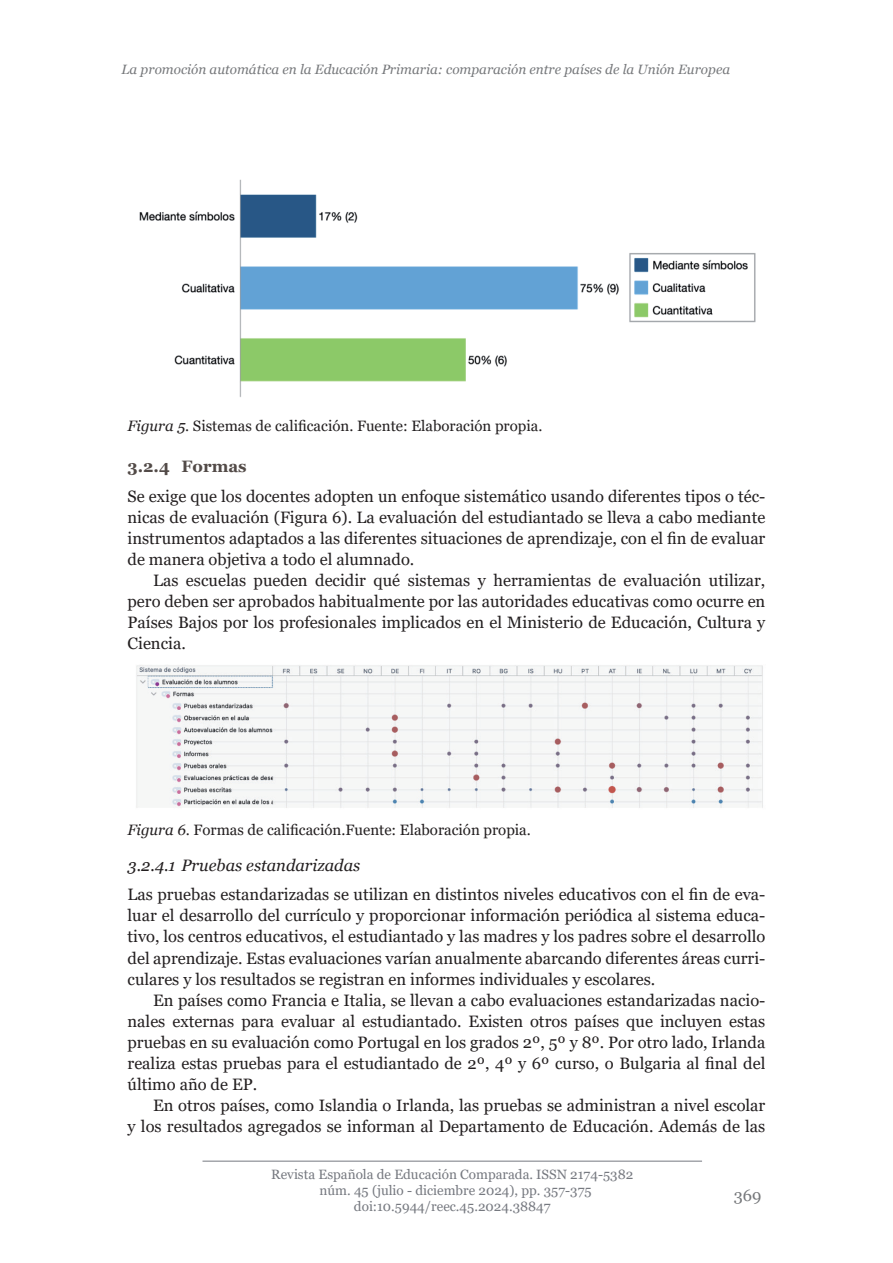
<style>
.page{position:relative;width:893px;height:1263px;background:#fff}
.page>*{position:absolute;margin:0;border:0;box-sizing:border-box;transform-origin:0 0}
.t1{font:16.5px/21px "Georgia";color:#231f20;text-align:justify}
.t2{font:italic 16.5px "Georgia";color:#231f20}
.t3{font:700 16.5px "Georgia";color:#524a47}
.t4{font:16.5px "Georgia";color:#76787b}
.t5{font:15px "Georgia";color:#231f20}
.t6{font:13.5px/16.2px "Georgia";color:#767980;text-align:center}
.t7{font:italic 13.5px "Georgia";color:#76787b}
.s1{font-style:italic}
</style>
<div class="page">
<hr style="left:202px;top:1161px;width:500px;height:1px;background:#767980">
<img style="left:139px;top:179px;width:617px;height:218px">
<img style="left:136px;top:665px;width:627px;height:143px">
<p class="t7" style="left:122px;top:61px;width:610px">La promoción automática en la Educación Primaria: comparación entre países de la Unión Europea</p>
<p class="t5" style="left:128px;top:417px;width:416px"><span class="s1">Figura 5</span>. Sistemas de calificación. Fuente: Elaboración propia.</p>
<p class="t3" style="left:128px;top:456px;width:121px">3.2.4 Formas</p>
<p class="t1" style="left:128px;top:486px;width:639px">Se exige que los docentes adopten un enfoque sistemático usando diferentes tipos o téc&shy;nicas de evaluación (Figura 6). La evaluación del estudiantado se lleva a cabo mediante instrumentos adaptados a las diferentes situaciones de aprendizaje, con el fin de evaluar de manera objetiva a todo el alumnado.</p>
<p class="t1" style="left:128px;top:570px;width:639px;text-indent:26px">Las escuelas pueden decidir qué sistemas y herramientas de evaluación utilizar, pero deben ser aprobados habitualmente por las autoridades educativas como ocurre en Países Bajos por los profesionales implicados en el Ministerio de Educación, Cultura y Ciencia.</p>
<p class="t5" style="left:128px;top:821px;width:405px"><span class="s1">Figura 6</span>. Formas de calificación.Fuente: Elaboración propia.</p>
<p class="t2" style="left:128px;top:855px;width:234px">3.2.4.1 Pruebas estandarizadas</p>
<p class="t1" style="left:128px;top:885px;width:639px">Las pruebas estandarizadas se utilizan en distintos niveles educativos con el fin de eva&shy;luar el desarrollo del currículo y proporcionar información periódica al sistema educa&shy;tivo, los centros educativos, el estudiantado y las madres y los padres sobre el desarrollo del aprendizaje. Estas evaluaciones varían anualmente abarcando diferentes áreas curri&shy;culares y los resultados se registran en informes individuales y escolares.</p>
<p class="t1" style="left:128px;top:990px;width:639px;text-indent:26px">En países como Francia e Italia, se llevan a cabo evaluaciones estandarizadas nacio&shy;nales externas para evaluar al estudiantado. Existen otros países que incluyen estas pruebas en su evaluación como Portugal en los grados 2º, 5º y 8º. Por otro lado, Irlanda realiza estas pruebas para el estudiantado de 2º, 4º y 6º curso, o Bulgaria al final del último año de EP.</p>
<p class="t1" style="left:128px;top:1095px;width:639px;text-align:right">En otros países, como Islandia o Irlanda, las pruebas se administran a nivel escolar<br>y los resultados agregados se informan al Departamento de Educación. Además de las</p>
<p class="t6" style="left:271px;top:1166px;width:363px">Revista Española de Educación Comparada. ISSN 2174-5382 núm. 45 (julio - diciembre 2024), pp. 357-375 doi:10.5944/reec.45.2024.38847</p>
<p class="t4" style="left:734px;top:1185px;width:29px">369</p>
</div>
